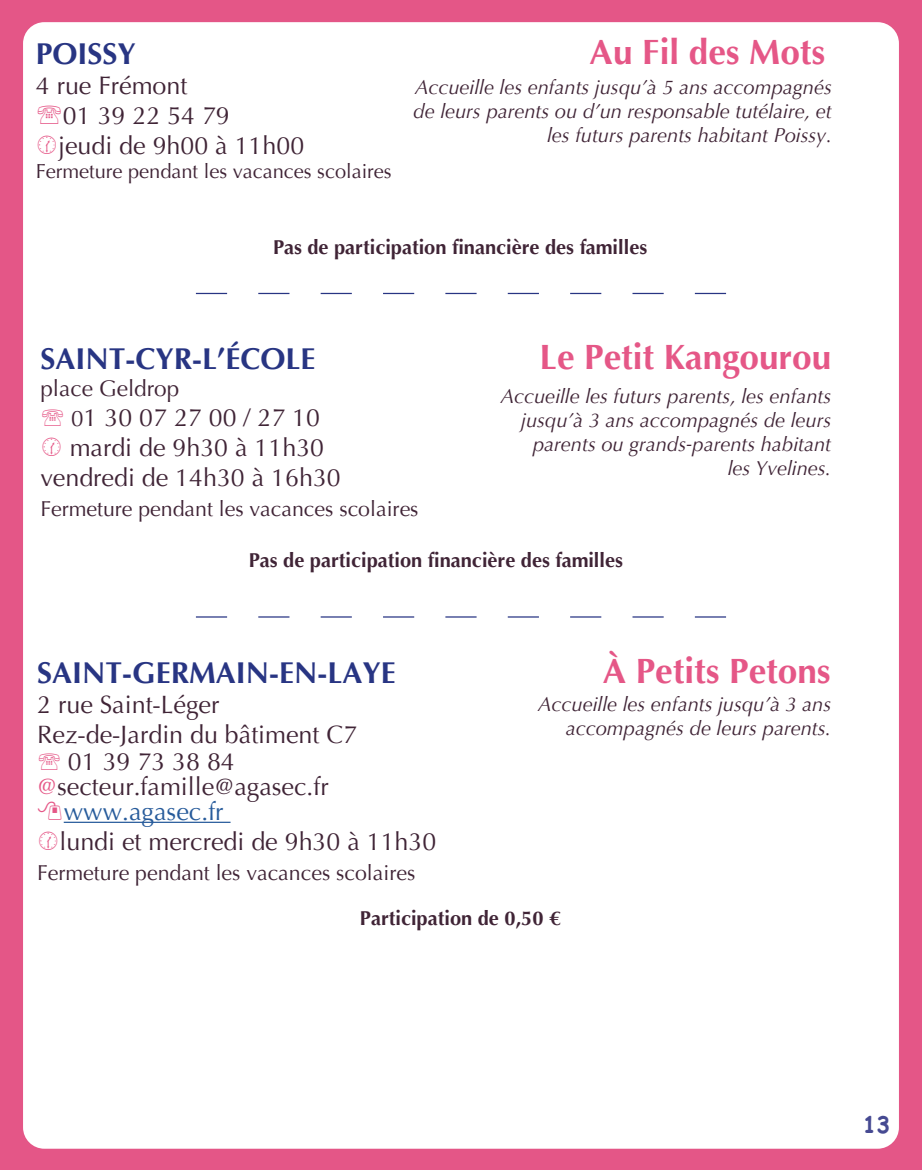
<style>
.page{position:relative;width:922px;height:1170px;background:#fff}
.page>*{position:absolute;margin:0;border:0;box-sizing:border-box;transform-origin:0 0}
.t1{font:700 35px "Optima";color:#e55787}
.t2{font:700 30px "Optima";color:#283583}
.t3{font:25px/30px "Optima";color:#402436}
.t4{font:25px "Optima";color:#275b9b}
.t5{font:22.5px "Optima";color:#402436}
.t6{font:700 22.5px "Comic Sans MS";color:#464a92}
.t7{font:21.25px "Optima";color:#402436}
.t8{font:italic 20px/24px "Optima";color:#402436;text-align:right}
.t9{font:700 20px "Optima";color:#402436}
.t10{font:20px "Optima";color:#402436}
.s1{font-size:22.5px}
.s2{color:#e55787}
</style>
<div class="page">
<div style="left:0;top:0;width:921px;height:1169px;background:#e45687"></div>
<div style="left:23px;top:22px;width:875px;height:1126px;background:#fff;border-radius:21px"></div>
<hr style="left:64px;top:821px;width:166px;height:1px;background:#275b9b">
<svg style="left:196px;top:293px;width:529px;height:1px"></svg>
<svg style="left:196px;top:616px;width:529px;height:1px"></svg>
<h2 class="t2" style="left:36px;top:36px;width:101px">POISSY</h2>
<h1 class="t1" style="left:589px;top:32px;width:237px">Au Fil des Mots</h1>
<p class="t3" style="left:58px;top:71px;width:247px;text-indent:-22px">4 rue Frémont<br>01 39 22 54 79<br>jeudi de 9h00 à 11h00</p>
<p class="t10" style="left:36px;top:159px;width:357px">Fermeture pendant les vacances scolaires</p>
<p class="t8" style="left:413px;top:75px;width:420px">Accueille les enfants jusqu’à 5 ans accompagnés de leurs parents ou d’un responsable tutélaire, et les futurs parents habitant Poissy.</p>
<p class="t9" style="left:273px;top:235px;width:375px">Pas de participation financière des familles</p>
<h2 class="t2" style="left:40px;top:341px;width:277px">SAINT-CYR-L’ÉCOLE</h2>
<h1 class="t1" style="left:539px;top:337px;width:293px">Le Petit Kangourou</h1>
<p class="t5" style="left:40px;top:375px;width:140px">place Geldrop</p>
<p class="t3" style="left:40px;top:403px;width:302px;text-align:center"><span class="s1">0</span>1 30 07 27 00 / 27 10 mardi de 9h30 à 11h30 vendredi de 14h30 à 16h30</p>
<p class="t7" style="left:40px;top:496px;width:379px">Fermeture pendant les vacances scolaires</p>
<p class="t9" style="left:249px;top:549px;width:375px">Pas de participation financière des familles</p>
<p class="t8" style="left:500px;top:384px;width:332px">Accueille les futurs parents, les enfants jusqu’à 3 ans accompagnés de leurs parents ou grands-parents habitant<br>les Yvelines.</p>
<h2 class="t2" style="left:37px;top:655px;width:360px">SAINT-GERMAIN-EN-LAYE</h2>
<h1 class="t1" style="left:602px;top:651px;width:229px">À Petits Petons</h1>
<p class="t3" style="left:37px;top:689px;width:321px">2 rue Saint-Léger<br>Rez-de-Jardin du bâtiment C7</p>
<p class="t3" style="left:68px;top:746px;width:168px">01 39 73 38 84</p>
<p class="t3" style="left:37px;top:771px;width:293px"><span class="s2">@</span>secteur.famille@agasec.fr</p>
<p class="t4" style="left:64px;top:796px;width:161px">www.agasec.fr</p>
<p class="t3" style="left:59px;top:826px;width:378px">lundi et mercredi de 9h30 à 11h30</p>
<p class="t7" style="left:37px;top:860px;width:379px">Fermeture pendant les vacances scolaires</p>
<p class="t9" style="left:360px;top:906px;width:202px">Participation de 0,50 €</p>
<p class="t8" style="left:538px;top:692px;width:294px">Accueille les enfants jusqu’à 3 ans accompagnés de leurs parents.</p>
<p class="t6" style="left:862px;top:1108px;width:29px">13</p>
</div>
